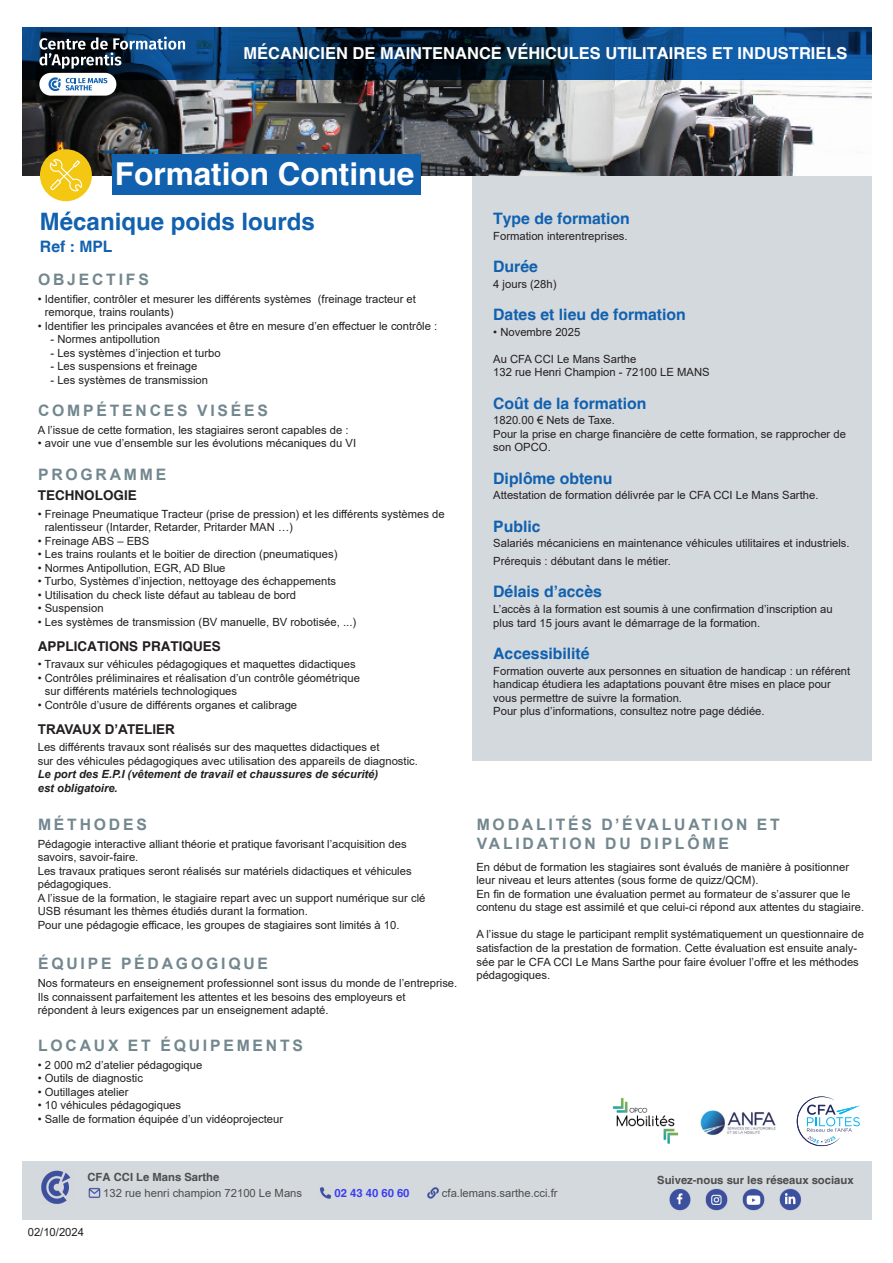
<style>
.page{position:relative;width:893px;height:1263px;background:#fff}
.page>*{position:absolute;margin:0;border:0;box-sizing:border-box;transform-origin:0 0}
.t1{font:700 31.5px "Helvetica";color:#fff}
.t2{font:700 24px "Helvetica";color:#1161af}
.t3{font:700 16.5px "Helvetica";color:#fff}
.t4{font:700 15.75px/18.9px "Arial";letter-spacing:.18em;color:#73878f}
.t5{font:700 15.75px "Helvetica";color:#1161af}
.t6{font:700 13.5px "Helvetica";color:#231f20}
.t7{font:700 13.5px "Arial";color:#231f20}
.t8{font:11.25px/13.5px "Arial";color:#231f20}
.t9{font:italic 700 11.25px/13.5px "Arial";color:#231f20}
.t10{font:11.25px "Arial";color:#4d4d4d}
.t11{font:700 11.25px "Helvetica";color:#4d4d4d}
.t12{font:700 11.25px "Helvetica";color:#3b3df0}
</style>
<div class="page">
<div style="left:472px;top:159px;width:400px;height:602px;background:#d4d9de"></div>
<img style="left:22px;top:80px;width:849px;height:95px">
<svg style="left:22px;top:27px;width:850px;height:53px;background:#0a3b6a"></svg>
<div style="left:22px;top:1161px;width:850px;height:58px;background:#d4d9de"></div>
<img style="left:41px;top:1170px;width:30px;height:34px">
<img style="left:88px;top:1187px;width:13px;height:11px">
<img style="left:320px;top:1187px;width:11px;height:12px">
<img style="left:427px;top:1187px;width:12px;height:12px">
<img style="left:669px;top:1188px;width:22px;height:23px">
<img style="left:705px;top:1188px;width:23px;height:23px">
<img style="left:742px;top:1188px;width:23px;height:23px">
<img style="left:779px;top:1188px;width:22px;height:23px">
<svg style="left:39px;top:37px;width:146px;height:32px;background:#405972"></svg>
<div style="left:39px;top:73px;width:77px;height:23px;background:#fff;border-radius:11px"></div>
<svg style="left:49px;top:77px;width:58px;height:14px"></svg>
<div style="left:112px;top:154px;width:309px;height:40px;background:#1161af"></div>
<div style="left:40px;top:149px;width:52px;height:52px;background:#f3c712;border-radius:50%"></div>
<svg style="left:50px;top:159px;width:32px;height:33px"></svg>
<img style="left:700px;top:1110px;width:76px;height:26px">
<img style="left:612px;top:1097px;width:67px;height:47px">
<svg style="left:797px;top:1096px;width:63px;height:50px"></svg>
<h3 class="t3" style="left:243px;top:43px;width:606px">MÉCANICIEN DE MAINTENANCE VÉHICULES UTILITAIRES ET INDUSTRIELS</h3>
<h1 class="t1" style="left:115px;top:155px;width:301px">Formation Continue</h1>
<h2 class="t2" style="left:40px;top:207px;width:276px">Mécanique poids lourds</h2>
<h3 class="t4" style="left:38px;top:270px;width:112px">OBJECTIFS</h3>
<p class="t8" style="left:45px;top:292px;width:373px;text-indent:-7px">• Identifier, contrôler et mesurer les différents systèmes (freinage tracteur et remorque, trains roulants)</p>
<p class="t8" style="left:38px;top:319px;width:401px">• Identifier les principales avancées et être en mesure d’en effectuer le contrôle :</p>
<p class="t8" style="left:51px;top:332px;width:111px">- Normes antipollution</p>
<p class="t8" style="left:51px;top:346px;width:172px">- Les systèmes d’injection et turbo</p>
<p class="t8" style="left:51px;top:359px;width:148px">- Les suspensions et freinage</p>
<p class="t8" style="left:51px;top:373px;width:159px">- Les systèmes de transmission</p>
<h3 class="t4" style="left:38px;top:401px;width:232px">COMPÉTENCES VISÉES</h3>
<p class="t8" style="left:38px;top:423px;width:312px">A l’issue de cette formation, les stagiaires seront capables de :</p>
<p class="t8" style="left:38px;top:437px;width:320px">• avoir une vue d’ensemble sur les évolutions mécaniques du VI</p>
<h3 class="t4" style="left:38px;top:465px;width:130px">PROGRAMME</h3>
<p class="t6" style="left:38px;top:487px;width:101px">TECHNOLOGIE</p>
<p class="t8" style="left:45px;top:507px;width:401px;text-indent:-7px">• Freinage Pneumatique Tracteur (prise de pression) et les différents systèmes de ralentisseur (Intarder, Retarder, Pritarder MAN …)</p>
<p class="t8" style="left:38px;top:534px;width:113px">• Freinage ABS – EBS</p>
<p class="t8" style="left:38px;top:548px;width:301px">• Les trains roulants et le boitier de direction (pneumatiques)</p>
<p class="t8" style="left:38px;top:561px;width:189px">• Normes Antipollution, EGR, AD Blue</p>
<p class="t8" style="left:38px;top:575px;width:300px">• Turbo, Systèmes d’injection, nettoyage des échappements</p>
<p class="t8" style="left:38px;top:588px;width:260px">• Utilisation du check liste défaut au tableau de bord</p>
<p class="t8" style="left:38px;top:602px;width:67px">• Suspension</p>
<p class="t8" style="left:38px;top:615px;width:320px">• Les systèmes de transmission (BV manuelle, BV robotisée, ...)</p>
<p class="t6" style="left:38px;top:638px;width:185px">APPLICATIONS PRATIQUES</p>
<p class="t8" style="left:38px;top:658px;width:319px">• Travaux sur véhicules pédagogiques et maquettes didactiques</p>
<p class="t8" style="left:45px;top:671px;width:317px;text-indent:-7px">• Contrôles préliminaires et réalisation d’un contrôle géométrique sur différents matériels technologiques</p>
<p class="t8" style="left:38px;top:698px;width:261px">• Contrôle d’usure de différents organes et calibrage</p>
<p class="t7" style="left:38px;top:719px;width:139px">TRAVAUX D’ATELIER</p>
<p class="t8" style="left:38px;top:741px;width:382px">Les différents travaux sont réalisés sur des maquettes didactiques et<br>sur des véhicules pédagogiques avec utilisation des appareils de diagnostic.</p>
<p class="t9" style="left:38px;top:768px;width:342px">Le port des E.P.I (vêtement de travail et chaussures de sécurité) est obligatoire.</p>
<h3 class="t5" style="left:40px;top:237px;width:74px">Ref : MPL</h3>
<h3 class="t4" style="left:38px;top:815px;width:110px">MÉTHODES</h3>
<p class="t8" style="left:38px;top:837px;width:389px">Pédagogie interactive alliant théorie et pratique favorisant l’acquisition des savoirs, savoir-faire.<br>Les travaux pratiques seront réalisés sur matériels didactiques et véhicules pédagogiques.<br>A l’issue de la formation, le stagiaire repart avec un support numérique sur clé USB résumant les thèmes étudiés durant la formation.<br>Pour une pédagogie efficace, les groupes de stagiaires sont limités à 10.</p>
<h3 class="t4" style="left:38px;top:954px;width:232px">ÉQUIPE PÉDAGOGIQUE</h3>
<p class="t8" style="left:38px;top:976px;width:421px">Nos formateurs en enseignement professionnel sont issus du monde de l’entreprise.<br>Ils connaissent parfaitement les attentes et les besoins des employeurs et répondent à leurs exigences par un enseignement adapté.</p>
<h3 class="t4" style="left:38px;top:1036px;width:266px">LOCAUX ET ÉQUIPEMENTS</h3>
<p class="t8" style="left:38px;top:1058px;width:166px">• 2 000 m2 d’atelier pédagogique</p>
<p class="t8" style="left:38px;top:1071px;width:107px">• Outils de diagnostic</p>
<p class="t8" style="left:38px;top:1085px;width:92px">• Outillages atelier</p>
<p class="t8" style="left:38px;top:1098px;width:145px">• 10 véhicules pédagogiques</p>
<p class="t8" style="left:38px;top:1112px;width:247px">• Salle de formation équipée d’un vidéoprojecteur</p>
<h3 class="t5" style="left:493px;top:209px;width:138px">Type de formation</h3>
<p class="t8" style="left:493px;top:229px;width:136px">Formation interentreprises.</p>
<h3 class="t5" style="left:493px;top:257px;width:46px">Durée</h3>
<p class="t8" style="left:493px;top:277px;width:65px">4 jours (28h)</p>
<h3 class="t5" style="left:493px;top:305px;width:194px">Dates et lieu de formation</h3>
<p class="t8" style="left:493px;top:325px;width:89px">• Novembre 2025</p>
<p class="t8" style="left:493px;top:352px;width:218px">Au CFA CCI Le Mans Sarthe<br>132 rue Henri Champion - 72100 LE MANS</p>
<h3 class="t5" style="left:493px;top:393px;width:155px">Coût de la formation</h3>
<p class="t8" style="left:493px;top:413px;width:354px">1820.00 € Nets de Taxe.<br>Pour la prise en charge financière de cette formation, se rapprocher de son OPCO.</p>
<h3 class="t5" style="left:493px;top:468px;width:121px">Diplôme obtenu</h3>
<p class="t8" style="left:493px;top:488px;width:327px">Attestation de formation délivrée par le CFA CCI Le Mans Sarthe.</p>
<h3 class="t5" style="left:493px;top:516px;width:49px">Public</h3>
<p class="t8" style="left:493px;top:534px;width:358px;line-height:17.7px">Salariés mécaniciens en maintenance véhicules utilitaires et industriels.<br>Prérequis : débutant dans le métier.</p>
<h3 class="t5" style="left:493px;top:582px;width:110px">Délais d’accès</h3>
<p class="t8" style="left:493px;top:602px;width:341px">L’accès à la formation est soumis à une confirmation d’inscription au plus tard 15 jours avant le démarrage de la formation.</p>
<h3 class="t5" style="left:493px;top:644px;width:98px">Accessibilité</h3>
<p class="t8" style="left:493px;top:664px;width:359px">Formation ouverte aux personnes en situation de handicap : un référent handicap étudiera les adaptations pouvant être mises en place pour vous permettre de suivre la formation.<br>Pour plus d’informations, consultez notre page dédiée.</p>
<h3 class="t4" style="left:477px;top:815px;width:305px">MODALITÉS D’ÉVALUATION ET<br>VALIDATION DU DIPLÔME</h3>
<p class="t8" style="left:476px;top:860px;width:389px">En début de formation les stagiaires sont évalués de manière à positionner leur niveau et leurs attentes (sous forme de quizz/QCM).<br>En fin de formation une évaluation permet au formateur de s’assurer que le contenu du stage est assimilé et que celui-ci répond aux attentes du stagiaire.</p>
<p class="t8" style="left:476px;top:928px;width:389px">A l’issue du stage le participant remplit systématiquement un questionnaire de satisfaction de la prestation de formation. Cette évaluation est ensuite analy&shy;sée par le CFA CCI Le Mans Sarthe pour faire évoluer l’offre et les méthodes pédagogiques.</p>
<p class="t11" style="left:87px;top:1170px;width:134px">CFA CCI Le Mans Sarthe</p>
<p class="t10" style="left:103px;top:1185px;width:200px">132 rue henri champion 72100 Le Mans</p>
<p class="t12" style="left:334px;top:1186px;width:77px">02 43 40 60 60</p>
<p class="t10" style="left:442px;top:1185px;width:117px">cfa.lemans.sarthe.cci.fr</p>
<p class="t8" style="left:28px;top:1225px;width:58px">02/10/2024</p>
<p class="t11" style="left:657px;top:1173px;width:198px">Suivez-nous sur les réseaux sociaux</p>
</div>
